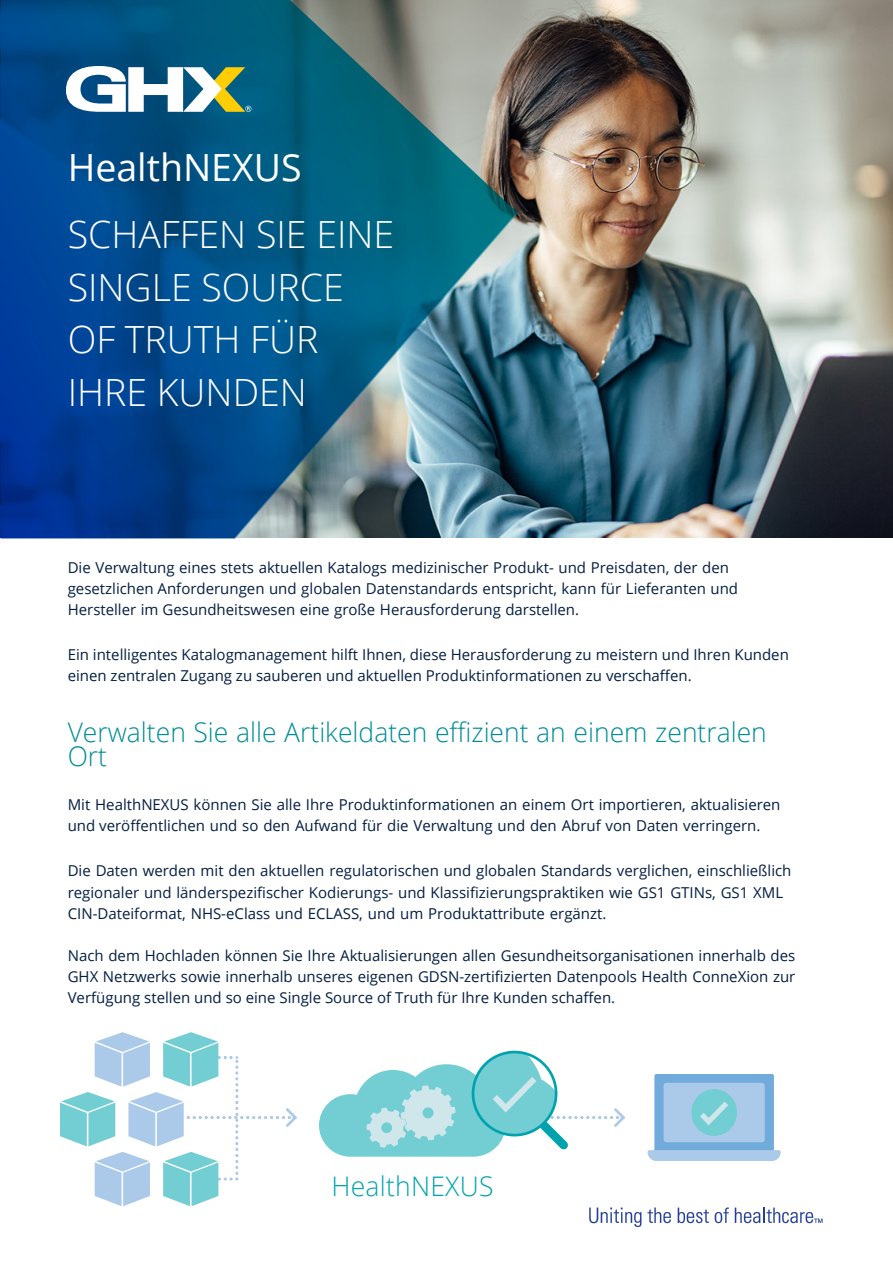
<style>
.page{position:relative;width:893px;height:1263px;background:#fff}
.page>*{position:absolute;margin:0;border:0;box-sizing:border-box;transform-origin:0 0}
.t1{font:300 37.5px/52.5px "Open Sans";color:#fff}
.t2{font:37.5px "Open Sans";color:#fff}
.t3{font:300 27px/24.2px "Open Sans";color:#008c95}
.t4{font:300 27px "Open Sans";letter-spacing:.01em;color:#00a3ad}
.t5{font:15px/21px "Open Sans";color:#041e42}
.t6{font:15px/21.8px "Open Sans";color:#041e42}
.s1{font-style:inherit}
</style>
<div class="page">
<img style="left:518px;top:0;width:375px;height:538px">
<img style="left:1px;top:0;width:517px;height:539px">
<svg style="left:66px;top:66px;width:185px;height:46px"></svg>
<svg style="left:319px;top:1052px;width:306px;height:105px"></svg>
<svg style="left:60px;top:1032px;width:237px;height:174px"></svg>
<div style="left:654px;top:1074px;width:120px;height:78px;background:#70abdc;border-radius:2px"></div>
<svg style="left:648px;top:1150px;width:133px;height:11px"></svg>
<div style="left:664px;top:1083px;width:101px;height:59px;background:#abcae9;border-radius:3px"></div>
<div style="left:691px;top:1089px;width:46px;height:47px;background:#72ced3;border-radius:50%"></div>
<svg style="left:695px;top:1096px;width:39px;height:33px"></svg>
<svg style="left:589px;top:1207px;width:52px;height:20px"></svg>
<svg style="left:648px;top:1207px;width:23px;height:16px"></svg>
<svg style="left:678px;top:1207px;width:31px;height:16px"></svg>
<svg style="left:715px;top:1207px;width:14px;height:16px"></svg>
<svg style="left:735px;top:1207px;width:87px;height:16px"></svg>
<h1 class="t2" style="left:68px;top:142px;width:235px">HealthNEXUS</h1>
<h1 class="t1" style="left:68px;top:208px;width:328px">SCHAFFEN SIE EINE<br>SINGLE SOURCE<br>OF TRUTH FÜR<br>IHRE KUNDEN</h1>
<p class="t5" style="left:68px;top:558px;width:672px">Die Verwaltung eines stets aktuellen Katalogs medizinischer Produkt- und Preisdaten, der den gesetzlichen Anforderungen und globalen Datenstandards entspricht, kann für Lieferanten und<br>Hersteller im Gesundheitswesen eine große Herausforderung darstellen.</p>
<p class="t5" style="left:68px;top:645px;width:723px">Ein intelligentes <span class="s1">Katalog</span>management hilft Ihnen, diese Herausforderung zu <span class="s1">meistern</span> und Ihren Kunden einen zentralen Zugang zu sauberen und aktuellen Produktinformationen zu verschaffen.</p>
<h2 class="t3" style="left:68px;top:722px;width:701px">Verwalten Sie alle Artikeldaten effizient an einem zentralen<br>Ort</h2>
<p class="t6" style="left:68px;top:793px;width:714px;line-height:21px">Mit HealthNEXUS können Sie alle Ihre Produktinformationen an einem Ort importieren, aktualisieren und veröffentlichen und so den Aufwand für die Verwaltung und den Abruf von Daten verringern.</p>
<p class="t6" style="left:68px;top:859px;width:725px">Die Daten werden mit den aktuellen regulatorischen und globalen Standards verglichen, einschließlich regionaler und länderspezifischer Kodierungs- und Klassifizierungspraktiken wie GS1 GTINs, GS1 XML<br>CIN-Dateiformat, NHS-eClass und ECLASS, und um Produktattribute ergänzt.</p>
<p class="t5" style="left:68px;top:947px;width:729px;text-align:justify">Nach dem Hochladen können Sie Ihre Aktualisierungen allen Gesundheits<span class="s1">organisationen</span> innerhalb des GHX Netzwerks sowie innerhalb unseres eigenen GDSN-zertifizierten Datenpools Health ConneXion zur Verfügung stellen und so eine Single Source of Truth für Ihre Kunden schaffen.</p>
<h2 class="t4" style="left:331px;top:1175px;width:164px">HealthNEXUS</h2>
</div>
